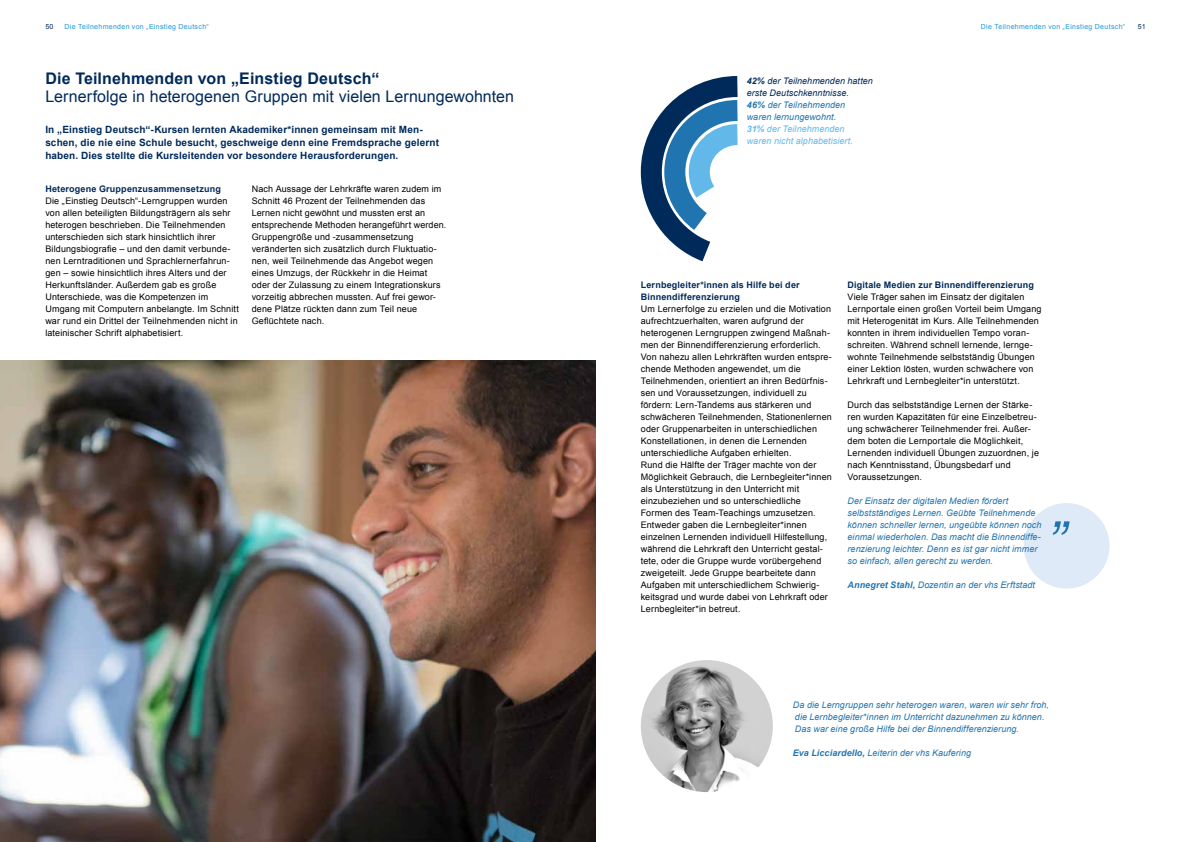
<style>
.page{position:relative;width:1191px;height:842px;background:#fff}
.page>*{position:absolute;margin:0;border:0;box-sizing:border-box;transform-origin:0 0}
.t1{font:16px "Arial";letter-spacing:.005em;color:#002a5a}
.t2{font:700 16px "Arial";letter-spacing:.01em;color:#002a5a}
.t3{font:700 10px/13px "Arial";letter-spacing:.015em;color:#002a5a}
.t4{font:9px/12px "Arial";letter-spacing:.015em;color:#000}
.t5{font:italic 9px/12px "Arial";letter-spacing:.005em;color:#2074af}
.t6{font:italic 9px/12px "Arial";letter-spacing:.005em;color:#002a5a}
.t7{font:700 9px/12px "Arial";letter-spacing:.02em;color:#002a5a}
.t8{font:7px "Arial";letter-spacing:.045em;color:#2298d5}
.t9{font:7px "Arial";color:#002a5a}
.s1{font-weight:700}
.s2{font-weight:700;color:#2074af}
.s3{color:#2074af}
.s4{font-weight:700;color:#62b9e9}
.s5{color:#62b9e9}
</style>
<div class="page">
<div style="left:1023px;top:503px;width:86px;height:85px;background:#deeaf8;border-radius:50%"></div>
<svg style="left:1052px;top:521px;width:17px;height:14px"></svg>
<svg style="left:640px;top:76px;width:98px;height:186px"></svg>
<img style="left:0;top:360px;width:595px;height:482px">
<img style="left:641px;top:660px;width:132px;height:132px;border-radius:66px">
<p class="t9" style="left:45px;top:22px;width:10px">50</p>
<p class="t8" style="left:64px;top:22px;width:146px">Die Teilnehmenden von „Einstieg Deutsch“</p>
<p class="t8" style="left:981px;top:22px;width:146px">Die Teilnehmenden von „Einstieg Deutsch“</p>
<p class="t9" style="left:1137px;top:22px;width:9px">51</p>
<h1 class="t2" style="left:45px;top:67px;width:335px">Die Teilnehmenden von „Einstieg Deutsch“</h1>
<h1 class="t1" style="left:45px;top:86px;width:470px">Lernerfolge in heterogenen Gruppen mit vielen Lernungewohnten</h1>
<p class="t3" style="left:45px;top:123px;width:395px">In „Einstieg Deutsch“-Kursen lernten Akademiker*innen gemeinsam mit Men&shy;schen, die nie eine Schule besucht, geschweige denn eine Fremdsprache gelernt haben. Dies stellte die Kursleitenden vor besondere Herausforderungen.</p>
<p class="t7" style="left:45px;top:183px;width:177px">Heterogene Gruppenzusammensetzung</p>
<p class="t4" style="left:45px;top:195px;width:195px">Die „Einstieg Deutsch“-Lerngruppen wurden von allen beteiligten Bildungsträgern als sehr heterogen beschrieben. Die Teilnehmenden unterschieden sich stark hinsichtlich ihrer Bildungsbiografie – und den damit verbunde&shy;nen Lerntraditionen und Sprachlernerfahrun&shy;gen – sowie hinsichtlich ihres Alters und der Herkunftsländer. Außerdem gab es große Unterschiede, was die Kompetenzen im Umgang mit Computern anbelangte. Im Schnitt war rund ein Drittel der Teilnehmenden nicht in lateinischer Schrift alphabetisiert.</p>
<p class="t4" style="left:252px;top:183px;width:196px">Nach Aussage der Lehrkräfte waren zudem im Schnitt 46 Prozent der Teilnehmenden das Lernen nicht gewöhnt und mussten erst an entsprechende Methoden herangeführt werden.<br>Gruppengröße und -zusammensetzung veränderten sich zusätzlich durch Fluktuatio&shy;nen, weil Teilnehmende das Angebot wegen eines Umzugs, der Rückkehr in die Heimat oder der Zulassung zu einem Integrationskurs vorzeitig abbrechen mussten. Auf frei gewor&shy;dene Plätze rückten dann zum Teil neue Geflüchtete nach.</p>
<p class="t6" style="left:747px;top:75px;width:128px"><span class="s1">42%</span> der Teilnehmenden hatten erste Deutschkenntnisse.<br><span class="s2">46%</span> <span class="s3">der Teilnehmenden<br>waren lernungewohnt.<br></span><span class="s4">31%</span> <span class="s5">der Teilnehmenden<br>waren nicht alphabetisiert.</span></p>
<p class="t7" style="left:641px;top:279px;width:160px">Lernbegleiter*innen als Hilfe bei der<br>Binnendifferenzierung</p>
<p class="t4" style="left:641px;top:303px;width:193px">Um Lernerfolge zu erzielen und die Motivation aufrechtzuerhalten, waren aufgrund der heterogenen Lerngruppen zwingend Maßnah&shy;men der Binnendifferenzierung erforderlich.<br>Von nahezu allen Lehrkräften wurden entspre&shy;chende Methoden angewendet, um die Teilnehmenden, orientiert an ihren Bedürfnis&shy;sen und Voraussetzungen, individuell zu fördern: Lern-Tandems aus stärkeren und schwächeren Teilnehmenden, Stationenlernen oder Gruppenarbeiten in unterschiedlichen Konstellationen, in denen die Lernenden unterschiedliche Aufgaben erhielten.<br>Rund die Hälfte der Träger machte von der Möglichkeit Gebrauch, die Lernbegleiter*innen als Unterstützung in den Unterricht mit einzubeziehen und so unterschiedliche Formen des Team-Teachings umzusetzen.<br>Entweder gaben die Lernbegleiter*innen einzelnen Lernenden individuell Hilfestellung, während die Lehrkraft den Unterricht gestal&shy;tete, oder die Gruppe wurde vorübergehend zweigeteilt. Jede Gruppe bearbeitete dann Aufgaben mit unterschiedlichem Schwierig&shy;keitsgrad und wurde dabei von Lehrkraft oder Lernbegleiter*in betreut.</p>
<p class="t7" style="left:847px;top:279px;width:188px">Digitale Medien zur Binnendifferenzierung</p>
<p class="t4" style="left:847px;top:291px;width:196px">Viele Träger sahen im Einsatz der digitalen Lernportale einen großen Vorteil beim Umgang mit Heterogenität im Kurs. Alle Teilnehmenden konnten in ihrem individuellen Tempo voran&shy;schreiten. Während schnell lernende, lernge&shy;wohnte Teilnehmende selbstständig Übungen einer Lektion lösten, wurden schwächere von Lehrkraft und Lernbegleiter*in unterstützt.</p>
<p class="t4" style="left:847px;top:399px;width:193px">Durch das selbstständige Lernen der Stärke&shy;ren wurden Kapazitäten für eine Einzelbetreu&shy;ung schwächerer Teilnehmender frei. Außer&shy;dem boten die Lernportale die Möglichkeit, Lernenden individuell Übungen zuzuordnen, je nach Kenntnisstand, Übungsbedarf und Voraussetzungen.</p>
<p class="t5" style="left:847px;top:495px;width:195px">Der Einsatz der digitalen Medien fördert selbstständiges Lernen. Geübte Teilnehmende können schneller lernen, ungeübte können noch einmal wiederholen. Das macht die Binnendiffe&shy;renzierung leichter. Denn es ist gar nicht immer so einfach, allen gerecht zu werden.</p>
<p class="t5" style="left:847px;top:579px;width:189px"><span class="s1">Annegret Stahl,</span> Dozentin an der vhs Erftstadt</p>
<p class="t5" style="left:793px;top:699px;width:258px">Da die Lerngruppen sehr heterogen waren, waren wir sehr froh, die Lernbegleiter*innen im Unterricht dazunehmen zu können.<br>Das war eine große Hilfe bei der Binnendifferenzierung.</p>
<p class="t5" style="left:793px;top:747px;width:180px"><span class="s1">Eva Licciardello,</span> Leiterin der vhs Kaufering</p>
</div>
